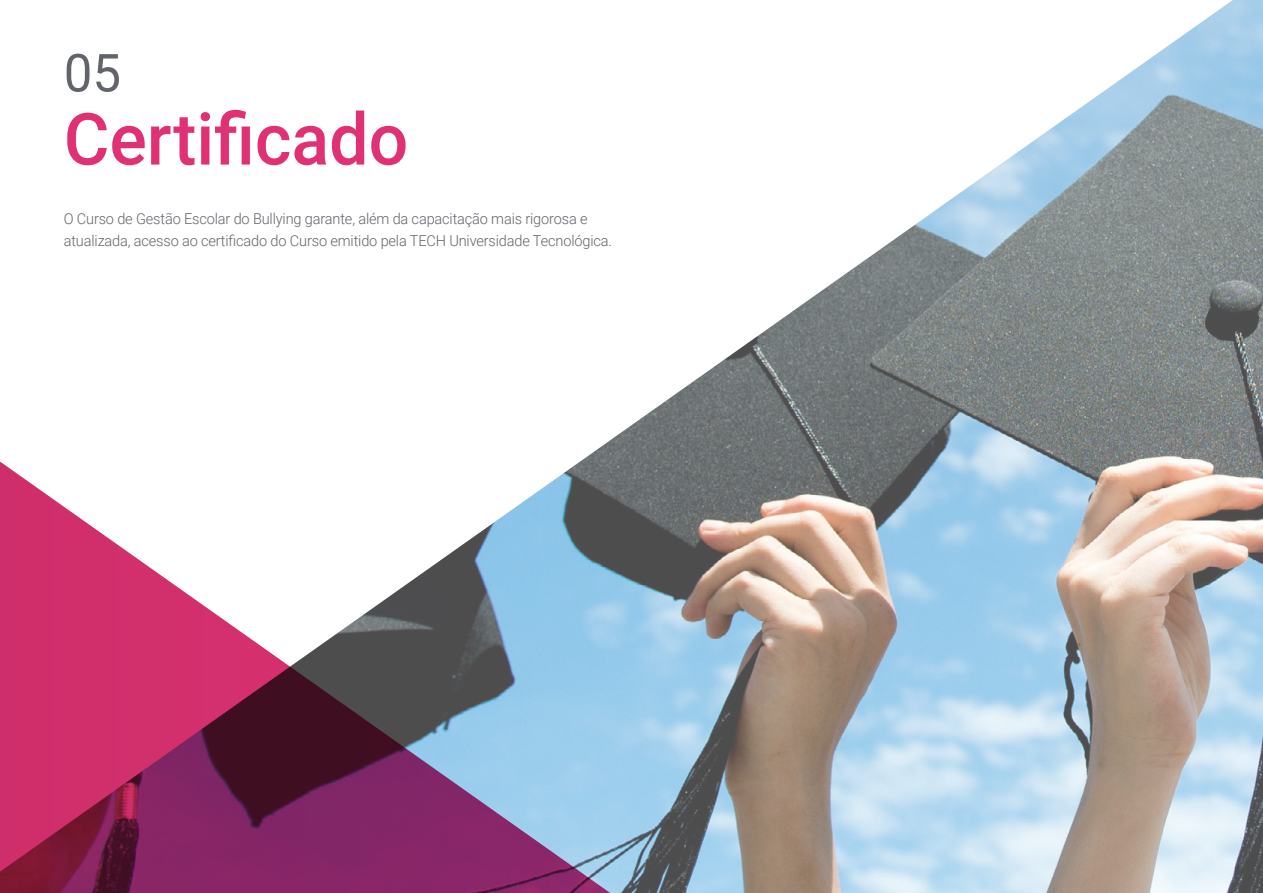
<style>
.page{position:relative;width:1263px;height:893px;background:#fff}
.page>*{position:absolute;margin:0;border:0;box-sizing:border-box;transform-origin:0 0}
.t1{font:500 72px "Roboto";color:#df3174}
.t2{font:52.5px "Roboto";color:#61646a}
.t3{font:300 15px/22.5px "Roboto";letter-spacing:-.01em;color:#61646a}
</style>
<div class="page">
<img style="left:602px;top:0;width:661px;height:893px">
<svg style="left:0;top:446px;width:640px;height:447px"></svg>
<h2 class="t2" style="left:64px;top:36px;width:59px">05</h2>
<h1 class="t1" style="left:64px;top:89px;width:346px">Certificado</h1>
<p class="t3" style="left:64px;top:207px;width:550px">O Curso de Gestão Escolar do Bullying garante, além da capacitação mais rigorosa e atualizada, acesso ao certificado do Curso emitido pela TECH Universidade Tecnológica.</p>
</div>
